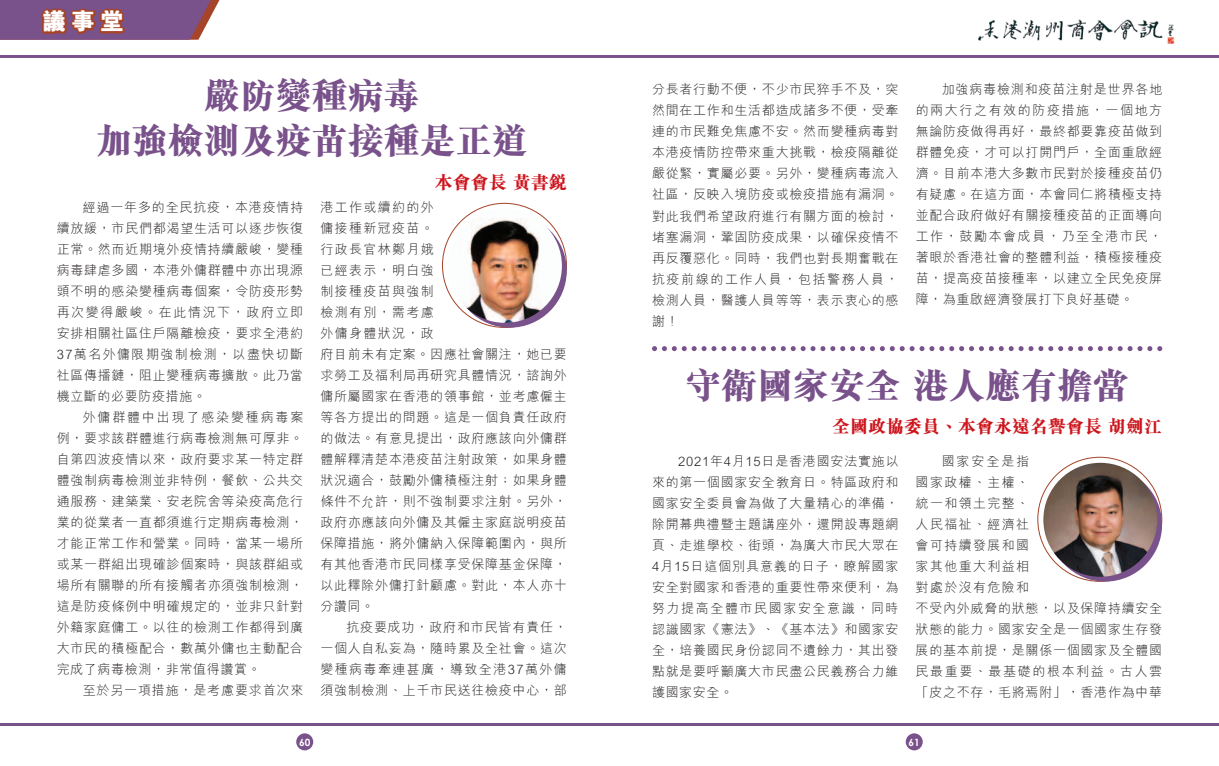
<style>
.page{position:relative;width:1219px;height:766px;background:#fff}
.page>*{position:absolute;margin:0;border:0;box-sizing:border-box;transform-origin:0 0}
.t1{font:800 36px/45px "M Sung";color:#79518b;text-align:center}
.t2{font:800 24px "M Hei";color:#fff}
.t3{font:800 18px "M Sung";color:#cd151d}
.t4{font:300 13px/21px "M Hei";letter-spacing:.055em;color:#231f20;text-align:justify}
.t5{font:700 10px "Century Gothic";color:#fff}
</style>
<div class="page">
<img style="left:978px;top:19px;width:197px;height:25px">
<hr style="left:0;top:56px;width:1219px;height:2px;background:#79518b">
<hr style="left:0;top:723px;width:1219px;height:2px;background:#79518b">
<div style="left:296px;top:733px;width:17px;height:17px;background:#79518b;border-radius:50%"></div>
<div style="left:906px;top:733px;width:17px;height:17px;background:#79518b;border-radius:50%"></div>
<svg style="left:0;top:0;width:219px;height:40px;background:#895679"></svg>
<svg style="left:442px;top:203px;width:125px;height:125px"></svg>
<div style="left:453px;top:214px;width:114px;height:113px;background:#79518b;border-radius:50%"></div>
<img style="left:448px;top:209px;width:114px;height:114px;border-radius:57px">
<svg style="left:1037px;top:456px;width:125px;height:125px"></svg>
<svg style="left:1048px;top:467px;width:114px;height:114px"></svg>
<img style="left:1043px;top:462px;width:114px;height:114px;border-radius:57px">
<svg style="left:652px;top:346px;width:510px;height:5px"></svg>
<h2 class="t2" style="left:43px;top:9px;width:83px">議事堂</h2>
<h1 class="t1" style="left:96px;top:75px;width:434px">嚴防變種病毒<br>加強檢測及疫苗接種是正道</h1>
<h3 class="t3" style="left:435px;top:172px;width:133px">本會會長 黃書銳</h3>
<p class="t4" style="left:57px;top:197px;width:248px;text-indent:26px">經過一年多的全民抗疫，本港疫情持續放緩，市民們都渴望生活可以逐步恢復正常。然而近期境外疫情持續嚴峻，變種病毒肆虐多國，本港外傭群體中亦出現源頭不明的感染變種病毒個案，令防疫形勢再次變得嚴峻。在此情況下，政府立即安排相關社區住戶隔離檢疫，要求全港約37萬名外傭限期強制檢測，以盡快切斷社區傳播鏈，阻止變種病毒擴散。此乃當機立斷的必要防疫措施。</p>
<p class="t4" style="left:57px;top:407px;width:248px;text-indent:26px">外傭群體中出現了感染變種病毒案例，要求該群體進行病毒檢測無可厚非。自第四波疫情以來，政府要求某一特定群體強制病毒檢測並非特例，餐飲、公共交通服務、建築業、安老院舍等染疫高危行業的從業者一直都須進行定期病毒檢測，才能正常工作和營業。同時，當某一場所或某一群組出現確診個案時，與該群組或場所有關聯的所有接觸者亦須強制檢測，這是防疫條例中明確規定的，並非只針對外籍家庭傭工。以往的檢測工作都得到廣大市民的積極配合，數萬外傭也主動配合完成了病毒檢測，非常值得讚賞。</p>
<p class="t4" style="left:83px;top:680px;width:222px">至於另一項措施，是考慮要求首次來</p>
<p class="t4" style="left:320px;top:197px;width:248px;text-align:left">港工作或續約的外<br>傭接種新冠疫苗。<br>行政長官林鄭月娥<br>已經表示，明白強<br>制接種疫苗與強制<br>檢測有別，需考慮<br>外傭身體狀況，政<br>府目前未有定案。因應社會關注，她已要求勞工及福利局再研究具體情況，諮詢外傭所屬國家在香港的領事館，並考慮僱主等各方提出的問題。這是一個負責任政府的做法。有意見提出，政府應該向外傭群體解釋清楚本港疫苗注射政策，如果身體狀況適合，鼓勵外傭積極注射；如果身體條件不允許，則不強制要求注射。另外，政府亦應該向外傭及其僱主家庭說明疫苗保障措施，將外傭納入保障範圍內，與所有其他香港市民同樣享受保障基金保障，以此釋除外傭打針顧慮。對此，本人亦十分讚同。</p>
<p class="t4" style="left:320px;top:617px;width:248px;text-indent:26px">抗疫要成功，政府和市民皆有責任，一個人自私妄為，隨時累及全社會。這次變種病毒牽連甚廣，導致全港37萬外傭須強制檢測、上千市民送往檢疫中心，部</p>
<p class="t4" style="left:652px;top:80px;width:248px">分長者行動不便，不少市民猝手不及，突然間在工作和生活都造成諸多不便，受牽連的市民難免焦慮不安。然而變種病毒對本港疫情防控帶來重大挑戰，檢疫隔離從嚴從緊，實屬必要。另外，變種病毒流入社區，反映入境防疫或檢疫措施有漏洞。對此我們希望政府進行有關方面的檢討，堵塞漏洞，鞏固防疫成果，以確保疫情不再反覆惡化。同時，我們也對長期奮戰在抗疫前線的工作人員，包括警務人員，檢測人員，醫護人員等等，表示衷心的感謝！</p>
<p class="t4" style="left:916px;top:79px;width:248px;text-indent:26px">加強病毒檢測和疫苗注射是世界各地的兩大行之有效的防疫措施，一個地方無論防疫做得再好，最終都要靠疫苗做到群體免疫，才可以打開門戶，全面重啟經濟。目前本港大多數市民對於接種疫苗仍有疑慮。在這方面，本會同仁將積極支持並配合政府做好有關接種疫苗的正面導向工作，鼓勵本會成員，乃至全港市民，著眼於香港社會的整體利益，積極接種疫苗，提高疫苗接種率，以建立全民免疫屏障，為重啟經濟發展打下良好基礎。</p>
<h1 class="t1" style="left:685px;top:364px;width:445px">守衛國家安全 港人應有擔當</h1>
<h3 class="t3" style="left:832px;top:416px;width:331px">全國政協委員、本會永遠名譽會長 胡劍江</h3>
<p class="t4" style="left:652px;top:451px;width:248px;text-indent:26px">2021年4月15日是香港國安法實施以來的第一個國家安全教育日。特區政府和國家安全委員會為做了大量精心的準備，除開幕典禮暨主題講座外，還開設專題網頁、走進學校、街頭，為廣大市民大眾在4月15日這個別具意義的日子，瞭解國家安全對國家和香港的重要性帶來便利，為努力提高全體市民國家安全意識，同時認識國家《憲法》、《基本法》和國家安全，培養國民身份認同不遺餘力，其出發點就是要呼籲廣大市民盡公民義務合力維護國家安全。</p>
<p class="t4" style="left:916px;top:451px;width:248px;text-align:left;text-indent:26px">國家安全是指<br>國家政權、主權、<br>統一和領土完整、<br>人民福祉、經濟社<br>會可持續發展和國<br>家其他重大利益相<br>對處於沒有危險和<br>不受內外威脅的狀態，以及保障持續安全狀態的能力。國家安全是一個國家生存發展的基本前提，是關係一個國家及全體國民最重要、最基礎的根本利益。古人雲「皮之不存，毛將焉附」，香港作為中華</p>
<p class="t5" style="left:299px;top:735px;width:13px">60</p>
<p class="t5" style="left:909px;top:735px;width:13px">61</p>
</div>
